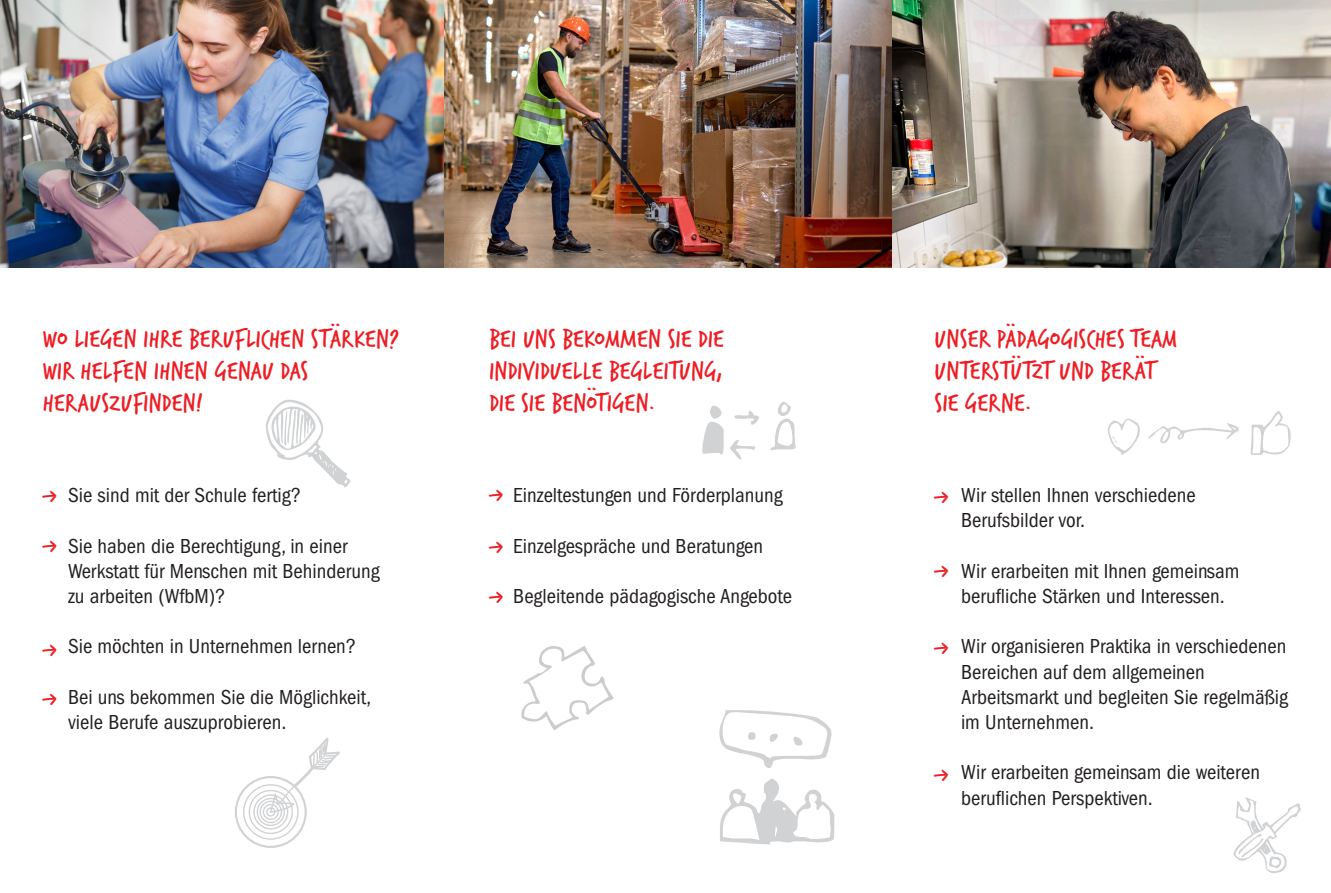
<style>
.page{position:relative;width:1331px;height:893px;background:#fff}
.page>*{position:absolute;margin:0;border:0;box-sizing:border-box;transform-origin:0 0}
.t1{font:27px/32.4px "Verveine";color:#ee1d23}
.t2{font:24px/52.1px "Verveine";color:#ee1d23}
.t3{font:condensed 21px/25.2px "Franklin Gothic LT Pro";color:#231f20}
</style>
<div class="page">
<img style="left:892px;top:0;width:439px;height:268px">
<img style="left:0;top:0;width:444px;height:268px">
<img style="left:444px;top:0;width:448px;height:268px">
<svg style="left:719px;top:710px;width:112px;height:58px"></svg>
<svg style="left:720px;top:779px;width:114px;height:65px"></svg>
<svg style="left:1108px;top:418px;width:131px;height:37px"></svg>
<svg style="left:1251px;top:411px;width:40px;height:44px"></svg>
<svg style="left:1233px;top:797px;width:68px;height:76px"></svg>
<svg style="left:770px;top:402px;width:26px;height:48px"></svg>
<svg style="left:702px;top:405px;width:57px;height:55px"></svg>
<svg style="left:235px;top:738px;width:105px;height:110px"></svg>
<svg style="left:521px;top:646px;width:93px;height:84px"></svg>
<svg style="left:266px;top:400px;width:85px;height:88px"></svg>
<p class="t1" style="left:43px;top:322px;width:358px">WO LIEGEN IHRE BERUFLICHEN STÄRKEN?<br>WIR HELFEN IHNEN GENAU DAS<br>HERAUSZUFINDEN!</p>
<p class="t2" style="left:43px;top:471px;width:16px;line-height:49.9px">–&gt; –&gt;</p>
<p class="t2" style="left:43px;top:625px;width:16px;line-height:48.9px">–&gt; –&gt;</p>
<p class="t3" style="left:68px;top:483px;width:235px">Sie sind mit der Schule fertig?</p>
<p class="t3" style="left:68px;top:533px;width:313px">Sie haben die Berechtigung, in einer<br>Werkstatt für Menschen mit Behinderung zu arbeiten (WfbM)?</p>
<p class="t3" style="left:68px;top:634px;width:290px">Sie möchten in Unternehmen lernen?</p>
<p class="t3" style="left:68px;top:684px;width:305px">Bei uns bekommen Sie die Möglichkeit, viele Berufe auszuprobieren.</p>
<p class="t1" style="left:489px;top:322px;width:236px;text-align:justify">BEI UNS BEKOMMEN SIE DIE INDIVIDUELLE BEGLEITUNG, DIE SIE BENÖTIGEN.</p>
<p class="t2" style="left:489px;top:469px;width:16px">–&gt; –&gt;</p>
<p class="t2" style="left:489px;top:570px;width:16px">–&gt;</p>
<p class="t3" style="left:513px;top:483px;width:271px">Einzeltestungen und Förderplanung</p>
<p class="t3" style="left:513px;top:533px;width:251px">Einzelgespräche und Beratungen</p>
<p class="t3" style="left:513px;top:584px;width:280px">Begleitende pädagogische Angebote</p>
<p class="t1" style="left:934px;top:322px;width:245px">UNSER PÄDAGOGISCHES TEAM<br>UNTERSTÜTZT UND BERÄT<br>SIE GERNE.</p>
<p class="t2" style="left:934px;top:471px;width:16px">–&gt;</p>
<p class="t2" style="left:934px;top:545px;width:16px">–&gt;</p>
<p class="t2" style="left:934px;top:621px;width:16px">–&gt;</p>
<p class="t2" style="left:934px;top:748px;width:16px">–&gt;</p>
<p class="t3" style="left:961px;top:483px;width:236px">Wir stellen Ihnen verschiedene<br>Berufsbilder vor.</p>
<p class="t3" style="left:961px;top:558px;width:280px">Wir erarbeiten mit Ihnen gemeinsam berufliche Stärken und Interessen.</p>
<p class="t3" style="left:961px;top:634px;width:329px">Wir organisieren Praktika in verschiedenen Bereichen auf dem allgemeinen Arbeitsmarkt und begleiten Sie regelmäßig im Unternehmen.</p>
<p class="t3" style="left:961px;top:760px;width:300px">Wir erarbeiten gemeinsam die weiteren beruflichen Perspektiven.</p>
</div>
